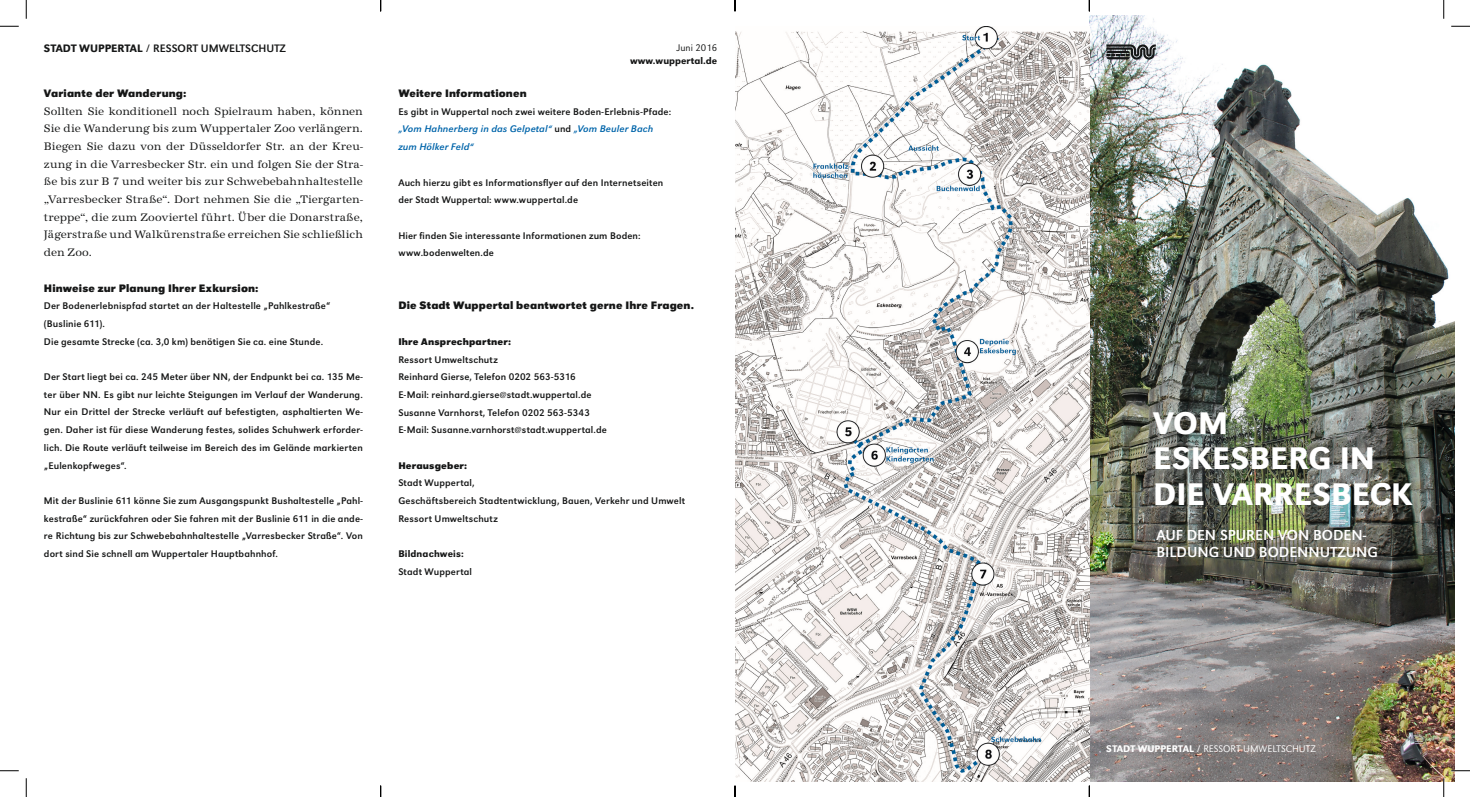
<style>
.page{position:relative;width:1470px;height:797px;background:#fff}
.page>*{position:absolute;margin:0;border:0;box-sizing:border-box;transform-origin:0 0}
.Headline{font:500 32.5px/35.4px "URW Grotesk";color:#fff}
.t1{font:15px/17.8px "URW Grotesk";color:#fff}
.Fließtext{font:11.25px/17.8px "URW Antiqua";letter-spacing:.015em;color:#151616;text-align:justify}
.Fließtext-2{font:700 11.25px "URW Grotesk";letter-spacing:.015em;color:#151616}
.t2{font:11.25px "URW Grotesk";color:#151616}
.Fließtext-3{font:10px/17.8px "URW Grotesk";letter-spacing:.015em;color:#151616;text-align:justify}
.t3{font:italic 10px "URW Grotesk";letter-spacing:.015em;color:#0065aa}
.Kolumnentitel_Pagini{font:300 10px "URW Grotesk";color:#fff}
.t4{font:700 10px "URW Grotesk";letter-spacing:.015em;color:#151616}
.Datum__Webadresse{font:500 10px "URW Grotesk";letter-spacing:.01em;color:#151616}
.Datum__Webadresse-2{font:300 10px "URW Grotesk";color:#151616}
.s1{font-weight:500}
.s2{font-style:normal;color:#151616}
</style>
<div class="page">
<img style="left:1089px;top:16px;width:365px;height:765px">
<svg style="left:1106px;top:44px;width:50px;height:16px"></svg>
<img style="left:735px;top:26px;width:354px;height:755px">
<svg style="left:0;top:25px;width:19px;height:2px"></svg>
<svg style="left:1451px;top:25px;width:19px;height:2px"></svg>
<svg style="left:0;top:770px;width:19px;height:1px"></svg>
<svg style="left:1451px;top:770px;width:19px;height:1px"></svg>
<svg style="left:25px;top:0;width:2px;height:19px"></svg>
<svg style="left:25px;top:778px;width:2px;height:19px"></svg>
<svg style="left:1443px;top:0;width:1px;height:19px"></svg>
<svg style="left:1443px;top:778px;width:1px;height:19px"></svg>
<svg style="left:380px;top:785px;width:1px;height:12px"></svg>
<svg style="left:734px;top:0;width:2px;height:11px"></svg>
<svg style="left:734px;top:785px;width:2px;height:12px"></svg>
<svg style="left:1088px;top:0;width:2px;height:11px"></svg>
<svg style="left:1088px;top:785px;width:2px;height:12px"></svg>
<p class="t2" style="left:44px;top:42px;width:243px"><span class="s1">STADT WUPPERTAL /</span> RESSORT UMWELTSCHUTZ</p>
<p class="Datum__Webadresse-2" style="left:677px;top:42px;width:42px">Juni 2016</p>
<p class="Datum__Webadresse" style="left:630px;top:55px;width:89px">www.wuppertal.de</p>
<p class="Fließtext-2" style="left:44px;top:86px;width:144px">Variante der Wanderung:</p>
<p class="Fließtext" style="left:44px;top:102px;width:320px">Sollten Sie konditionell noch Spielraum haben, können Sie die Wanderung bis zum Wuppertaler Zoo verlängern.<br>Biegen Sie dazu von der Düsseldorfer Str. an der Kreu&shy;zung in die Varresbecker Str. ein und folgen Sie der Stra&shy;ße bis zur B 7 und weiter bis zur Schwebebahnhaltestelle „Varresbecker Straße“. Dort nehmen Sie die „Tiergarten&shy;treppe“, die zum Zooviertel führt. Über die Donarstraße, Jägerstraße und Walkürenstraße erreichen Sie schließlich den Zoo.</p>
<p class="Fließtext-2" style="left:44px;top:281px;width:216px">Hinweise zur Planung Ihrer Exkursion:</p>
<p class="Fließtext-3" style="left:44px;top:297px;width:288px">Der Bodenerlebnispfad startet an der Haltestelle „Pahlkestraße“</p>
<p class="Fließtext-3" style="left:44px;top:315px;width:62px">(Buslinie 611).</p>
<p class="Fließtext-3" style="left:44px;top:332px;width:281px">Die gesamte Strecke (ca. 3,0 km) benötigen Sie ca. eine Stunde.</p>
<p class="Fließtext-3" style="left:44px;top:368px;width:320px">Der Start liegt bei ca. 245 Meter über NN, der Endpunkt bei ca. 135 Me&shy;ter über NN. Es gibt nur leichte Steigungen im Verlauf der Wanderung.<br>Nur ein Drittel der Strecke verläuft auf befestigten, asphaltierten We&shy;gen. Daher ist für diese Wanderung festes, solides Schuhwerk erforder&shy;lich. Die Route verläuft teilweise im Bereich des im Gelände markierten „Eulenkopfweges“.</p>
<p class="Fließtext-3" style="left:44px;top:492px;width:320px">Mit der Buslinie 611 könne Sie zum Ausgangspunkt Bushaltestelle „Pahl&shy;kestraße“ zurückfahren oder Sie fahren mit der Buslinie 611 in die ande&shy;re Richtung bis zur Schwebebahnhaltestelle „Varresbecker Straße“. Von dort sind Sie schnell am Wuppertaler Hauptbahnhof.</p>
<p class="Fließtext-2" style="left:398px;top:87px;width:130px">Weitere Informationen</p>
<p class="Fließtext-3" style="left:398px;top:103px;width:274px">Es gibt in Wuppertal noch zwei weitere Boden-Erlebnis-Pfade:</p>
<p class="t3" style="left:398px;top:123px;width:256px">„Vom Hahnerberg in das Gelpetal“ <span class="s2">und</span> „Vom Beuler Bach</p>
<p class="t3" style="left:398px;top:141px;width:77px">zum Hölker Feld“</p>
<p class="Fließtext-3" style="left:398px;top:173px;width:266px">Auch hierzu gibt es Informationsflyer auf den Internetseiten</p>
<p class="Fließtext-3" style="left:398px;top:191px;width:181px">der Stadt Wuppertal: www.wuppertal.de</p>
<p class="Fließtext-3" style="left:398px;top:226px;width:244px">Hier finden Sie interessante Informationen zum Boden:</p>
<p class="Fließtext-3" style="left:398px;top:244px;width:97px">www.bodenwelten.de</p>
<p class="Fließtext-2" style="left:398px;top:299px;width:297px">Die Stadt Wuppertal beantwortet gerne Ihre Fragen.</p>
<p class="t4" style="left:398px;top:335px;width:114px">Ihre Ansprechpartner:</p>
<p class="Fließtext-3" style="left:398px;top:350px;width:101px">Ressort Umweltschutz</p>
<p class="Fließtext-3" style="left:398px;top:368px;width:179px">Reinhard Gierse, Telefon 0202 563-5316</p>
<p class="Fließtext-3" style="left:398px;top:386px;width:195px">E-Mail: reinhard.gierse@stadt.wuppertal.de</p>
<p class="Fließtext-3" style="left:398px;top:403px;width:193px">Susanne Varnhorst, Telefon 0202 563-5343</p>
<p class="Fließtext-3" style="left:398px;top:421px;width:210px">E-Mail: Susanne.varnhorst@stadt.wuppertal.de</p>
<p class="t4" style="left:398px;top:459px;width:70px">Herausgeber:</p>
<p class="Fließtext-3" style="left:398px;top:474px;width:78px">Stadt Wuppertal,</p>
<p class="Fließtext-3" style="left:398px;top:492px;width:288px">Geschäftsbereich Stadtentwicklung, Bauen, Verkehr und Umwelt</p>
<p class="Fließtext-3" style="left:398px;top:509px;width:101px">Ressort Umweltschutz</p>
<p class="Datum__Webadresse" style="left:398px;top:548px;width:67px">Bildnachweis:</p>
<p class="Fließtext-3" style="left:398px;top:562px;width:75px">Stadt Wuppertal</p>
<p class="Headline" style="left:1153px;top:405px;width:76px">VOM</p>
<p class="Headline" style="left:1153px;top:441px;width:260px">ESKESBERG IN<br>DIE VARRESBECK</p>
<p class="t1" style="left:1156px;top:526px;width:223px">AUF DEN SPUREN VON BODEN-<br>BILDUNG UND BODENNUTZUNG</p>
<p class="Kolumnentitel_Pagini" style="left:1106px;top:743px;width:211px"><span class="s1">STADT WUPPERTAL /</span> RESSORT UMWELTSCHUTZ</p>
</div>
